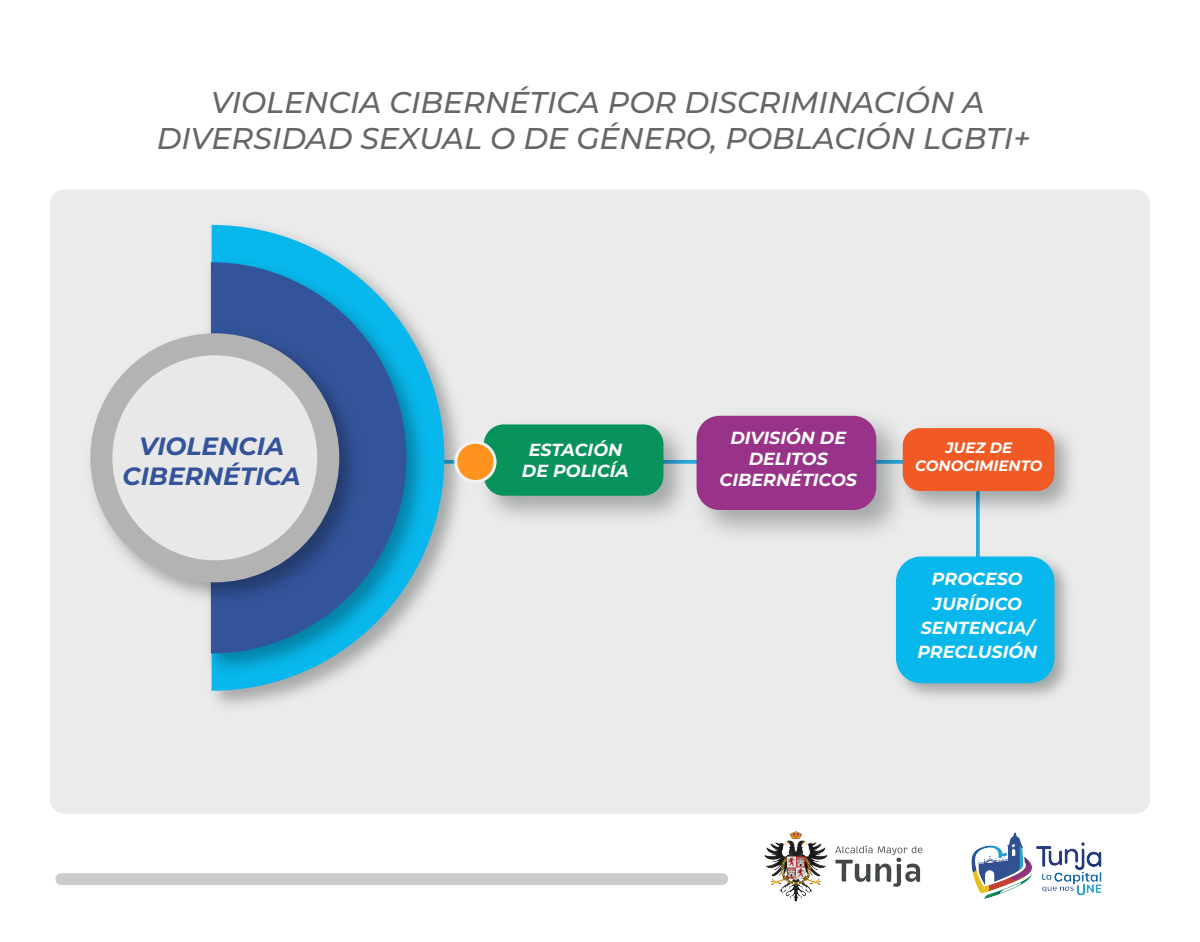
<style>
.page{position:relative;width:1200px;height:942px;background:#fff}
.page>*{position:absolute;margin:0;border:0;box-sizing:border-box;transform-origin:0 0}
.t1{font:italic 500 30px/36px "Montserrat";color:#666;text-align:center}
.t2{font:italic 700 25px/29.9px "Montserrat";color:#33549a;text-align:center}
.t3{font:italic 700 17.5px/21px "Montserrat";color:#fff;text-align:center}
.t4{font:italic 700 15px/18px "Montserrat";color:#fff;text-align:center}
</style>
<div class="page">
<div style="left:50px;top:189px;width:1100px;height:624px;background:#e6e6e6;border-radius:15px"></div>
<svg style="left:976px;top:523px;width:4px;height:24px"></svg>
<img style="left:211px;top:224px;width:255px;height:481px">
<svg style="left:212px;top:225px;width:232px;height:465px"></svg>
<img style="left:210px;top:251px;width:225px;height:430px">
<svg style="left:211px;top:262px;width:195px;height:391px;background:#3683b9"></svg>
<img style="left:91px;top:322px;width:276px;height:288px">
<div style="left:90px;top:333px;width:249px;height:249px;background:#b3b3b3;border-radius:50%"></div>
<div style="left:112px;top:355px;width:205px;height:205px;background:#e8e8e8;border-radius:50%"></div>
<img style="left:483px;top:424px;width:198px;height:91px">
<div style="left:484px;top:424px;width:179px;height:71px;background:#08925c;border-radius:20px"></div>
<img style="left:681px;top:415px;width:210px;height:117px">
<div style="left:697px;top:416px;width:179px;height:94px;background:#993389;border-radius:23px"></div>
<div style="left:456px;top:442px;width:39px;height:39px;background:#ff931e;border-radius:50%"></div>
<div style="left:454px;top:441px;width:43px;height:42px;border:3px solid #f2f2f2;border-radius:50%"></div>
<img style="left:891px;top:428px;width:179px;height:95px">
<div style="left:903px;top:428px;width:151px;height:63px;background:#f15a24;border-radius:17px"></div>
<img style="left:896px;top:547px;width:171px;height:149px">
<div style="left:896px;top:556px;width:159px;height:127px;background:#08b7eb;border-radius:25px"></div>
<img style="left:971px;top:832px;width:131px;height:67px">
<img style="left:764px;top:830px;width:64px;height:72px">
<svg style="left:835px;top:845px;width:87px;height:41px"></svg>
<div style="left:55px;top:873px;width:673px;height:12px;background:#ccc;border-radius:6px"></div>
<h1 class="t1" style="left:157px;top:83px;width:875px">VIOLENCIA CIBERNÉTICA POR DISCRIMINACIÓN A<br>DIVERSIDAD SEXUAL O DE GÉNERO, POBLACIÓN LGBTI+</h1>
<h2 class="t2" style="left:123px;top:430px;width:180px">VIOLENCIA<br>CIBERNÉTICA</h2>
<p class="t3" style="left:522px;top:438px;width:109px">ESTACIÓN<br>DE POLICÍA</p>
<p class="t3" style="left:720px;top:426px;width:139px">DIVISIÓN DE<br>DELITOS<br>CIBERNÉTICOS</p>
<p class="t4" style="left:915px;top:437px;width:129px">JUEZ DE<br>CONOCIMIENTO</p>
<p class="t3" style="left:917px;top:566px;width:122px;line-height:24.2px">PROCESO<br>JURÍDICO<br>SENTENCIA/<br>PRECLUSIÓN</p>
</div>
